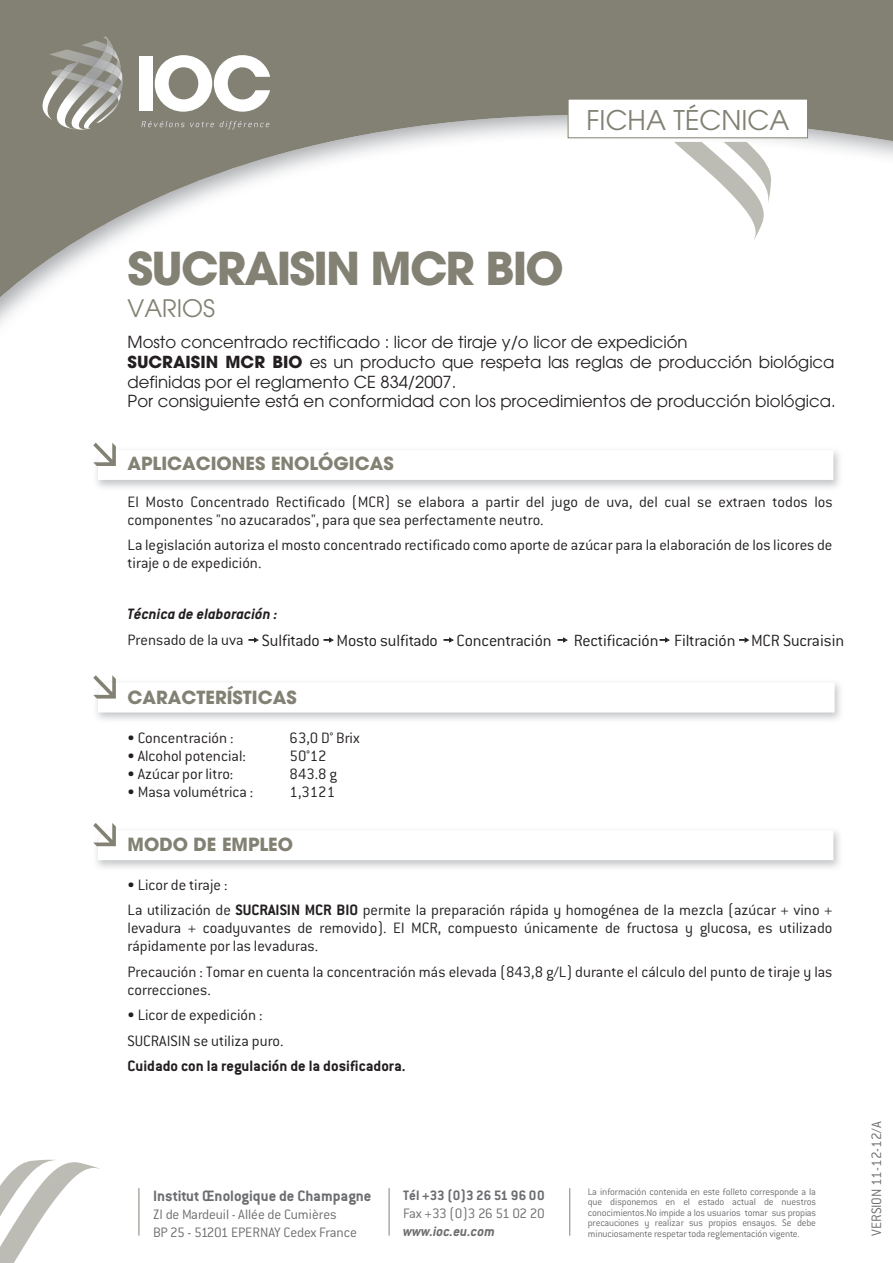
<style>
.page{position:relative;width:893px;height:1263px;background:#fff}
.page>*{position:absolute;margin:0;border:0;box-sizing:border-box;transform-origin:0 0}
.t1{font:700 45px "Avant Garde LT";letter-spacing:-.04em;color:#828173}
.t2{font:27px "Avant Garde LT";color:#828173}
.t3{font:24px "Avant Garde LT";color:#828173}
.t4{font:700 18px "Avant Garde LT";color:#828173}
.t5{font:300 17.85px "Conduit ITC";letter-spacing:-.015em;color:#231f20}
.t6{font:300 16.5px/18px "Conduit ITC";color:#231f20}
.t7{font:16.5px/19.8px "Avant Garde LT";color:#231f20}
.t8{font:700 16.5px "Conduit ITC";color:#231f20}
.t9{font:700 16.5px "Conduit ITC";color:#6c6d70}
.t10{font:italic 700 16.5px "Conduit ITC";color:#231f20}
.t11{font:300 15px/18px "Conduit ITC";letter-spacing:-.01em;color:#6c6d70}
.t12{font:700 15px "Conduit ITC";color:#6c6d70}
.t13{font:300 15px "Conduit ITC";letter-spacing:-.03em;color:#6c6d70}
.t14{font:italic 700 15px "Conduit ITC";color:#6c6d70}
.t15{font:300 10.5px/10.5px "Conduit ITC";letter-spacing:-.015em;color:#6c6d70;text-align:justify}
.s1{font-weight:700}
.s2{font-size:18px}
</style>
<div class="page">
<svg style="left:0;top:0;width:893px;height:324px"></svg>
<svg style="left:0;top:1160px;width:100px;height:103px"></svg>
<svg style="left:567px;top:98px;width:241px;height:41px"></svg>
<hr style="left:139px;top:1188px;width:1px;height:47px;background:#828173">
<hr style="left:389px;top:1188px;width:1px;height:47px;background:#828173">
<hr style="left:569px;top:1188px;width:1px;height:47px;background:#828173">
<img style="left:49px;top:49px;width:6px;height:13px">
<img style="left:121px;top:75px;width:2px;height:54px">
<img style="left:113px;top:105px;width:8px;height:25px">
<img style="left:55px;top:36px;width:58px;height:94px">
<img style="left:93px;top:58px;width:6px;height:12px">
<img style="left:79px;top:76px;width:17px;height:9px">
<svg style="left:99px;top:36px;width:23px;height:69px;background:#9e9e98"></svg>
<img style="left:39px;top:62px;width:40px;height:59px">
<svg style="left:58px;top:70px;width:13px;height:8px"></svg>
<svg style="left:141px;top:121px;width:73px;height:6px"></svg>
<svg style="left:220px;top:121px;width:49px;height:8px"></svg>
<div style="left:139px;top:56px;width:14px;height:55px;background:#fff"></div>
<svg style="left:155px;top:55px;width:115px;height:57px"></svg>
<img style="left:674px;top:142px;width:92px;height:100px">
<img style="left:724px;top:142px;width:47px;height:62px">
<svg style="left:93px;top:443px;width:740px;height:37px"></svg>
<svg style="left:93px;top:675px;width:742px;height:37px"></svg>
<svg style="left:93px;top:823px;width:740px;height:37px"></svg>
<svg style="left:248px;top:637px;width:11px;height:6px"></svg>
<svg style="left:323px;top:637px;width:11px;height:6px"></svg>
<svg style="left:443px;top:637px;width:11px;height:6px"></svg>
<svg style="left:557px;top:637px;width:11px;height:6px"></svg>
<svg style="left:659px;top:637px;width:11px;height:6px"></svg>
<svg style="left:739px;top:637px;width:10px;height:6px"></svg>
<h2 class="t2" style="left:586px;top:104px;width:204px">FICHA TÉCNICA</h2>
<h1 class="t1" style="left:128px;top:239px;width:438px">SUCRAISIN MCR BIO</h1>
<h3 class="t3" style="left:128px;top:294px;width:89px">VARIOS</h3>
<p class="t7" style="left:128px;top:332px;width:710px">Mosto concentrado rectificado : licor de tiraje y/o licor de expedición<br><span class="s1">SUCRAISIN MCR BIO</span> es un producto que respeta las reglas de producción biológica definidas por el reglamento CE 834/2007.<br>Por consiguiente está en conformidad con los procedimientos de producción biológica.</p>
<p class="t4" style="left:128px;top:452px;width:268px">APLICACIONES ENOLÓGICAS</p>
<p class="t6" style="left:128px;top:493px;width:707px">El Mosto Concentrado Rectificado (MCR) se elabora a partir del jugo de uva, del cual se extraen todos los componentes "no azucarados", para que sea perfectamente neutro.</p>
<p class="t6" style="left:128px;top:536px;width:706px">La legislación autoriza el mosto concentrado rectificado como aporte de azúcar para la elaboración de los licores de tiraje o de expedición.</p>
<p class="t10" style="left:128px;top:604px;width:151px">Técnica de elaboración :</p>
<p class="t6" style="left:128px;top:631px;width:118px">Prensado de la uva</p>
<p class="t5" style="left:262px;top:630px;width:584px"><span class="s2">Sulfitado</span> Mosto sulfitado Concentración Rectificación Filtración MCR Sucraisin</p>
<p class="t4" style="left:128px;top:685px;width:171px">CARACTERÍSTICAS</p>
<p class="t6" style="left:128px;top:729px;width:107px">• Concentración :</p>
<p class="t6" style="left:290px;top:729px;width:72px">63,0 D° Brix</p>
<p class="t6" style="left:128px;top:747px;width:120px">• Alcohol potencial:</p>
<p class="t6" style="left:290px;top:747px;width:39px">50°12</p>
<p class="t6" style="left:128px;top:765px;width:107px">• Azúcar por litro:</p>
<p class="t6" style="left:290px;top:765px;width:49px">843.8 g</p>
<p class="t6" style="left:128px;top:783px;width:127px">• Masa volumétrica :</p>
<p class="t6" style="left:290px;top:783px;width:47px">1,3121</p>
<p class="t4" style="left:128px;top:833px;width:167px">MODO DE EMPLEO</p>
<p class="t6" style="left:128px;top:872px;width:706px;line-height:25.5px">• Licor de tiraje :<br>La utilización de <span class="s1">SUCRAISIN MCR BIO</span> permite la preparación rápida y homogénea de la mezcla (azúcar + vino +</p>
<p class="t6" style="left:128px;top:919px;width:706px">levadura + coadyuvantes de removido). El MCR, compuesto únicamente de fructosa y glucosa, es utilizado rápidamente por las levaduras.</p>
<p class="t6" style="left:128px;top:962px;width:706px">Precaución : Tomar en cuenta la concentración más elevada (843,8 g/L) durante el cálculo del punto de tiraje y las correcciones.</p>
<p class="t6" style="left:128px;top:1002px;width:158px;line-height:25.5px">• Licor de expedición :<br>SUCRAISIN se utiliza puro.</p>
<p class="t8" style="left:128px;top:1056px;width:280px">Cuidado con la regulación de la dosificadora.</p>
<p class="t9" style="left:153px;top:1186px;width:220px">Institut Œnologique de Champagne</p>
<p class="t11" style="left:153px;top:1205px;width:205px">ZI de Mardeuil - Allée de Cumières<br>BP 25 - 51201 EPERNAY Cedex France</p>
<p class="t12" style="left:403px;top:1186px;width:143px">Tél +33 (0)3 26 51 96 00</p>
<p class="t13" style="left:403px;top:1205px;width:143px">Fax +33 (0)3 26 51 02 20</p>
<p class="t14" style="left:403px;top:1222px;width:93px">www.ioc.eu.com</p>
<p class="t15" style="left:588px;top:1186px;width:230px">La información contenida en este folleto corresponde a la que disponemos en el estado actual de nuestros conocimientos.No impide a los usuarios tomar sus propias precauciones y realizar sus propios ensayos. Se debe minuciosamente respetar toda reglementación vigente.</p>
<p class="t11" style="left:867px;top:1235px;width:116px;rotate:-90deg">VERSION 11-12-12/A</p>
</div>
